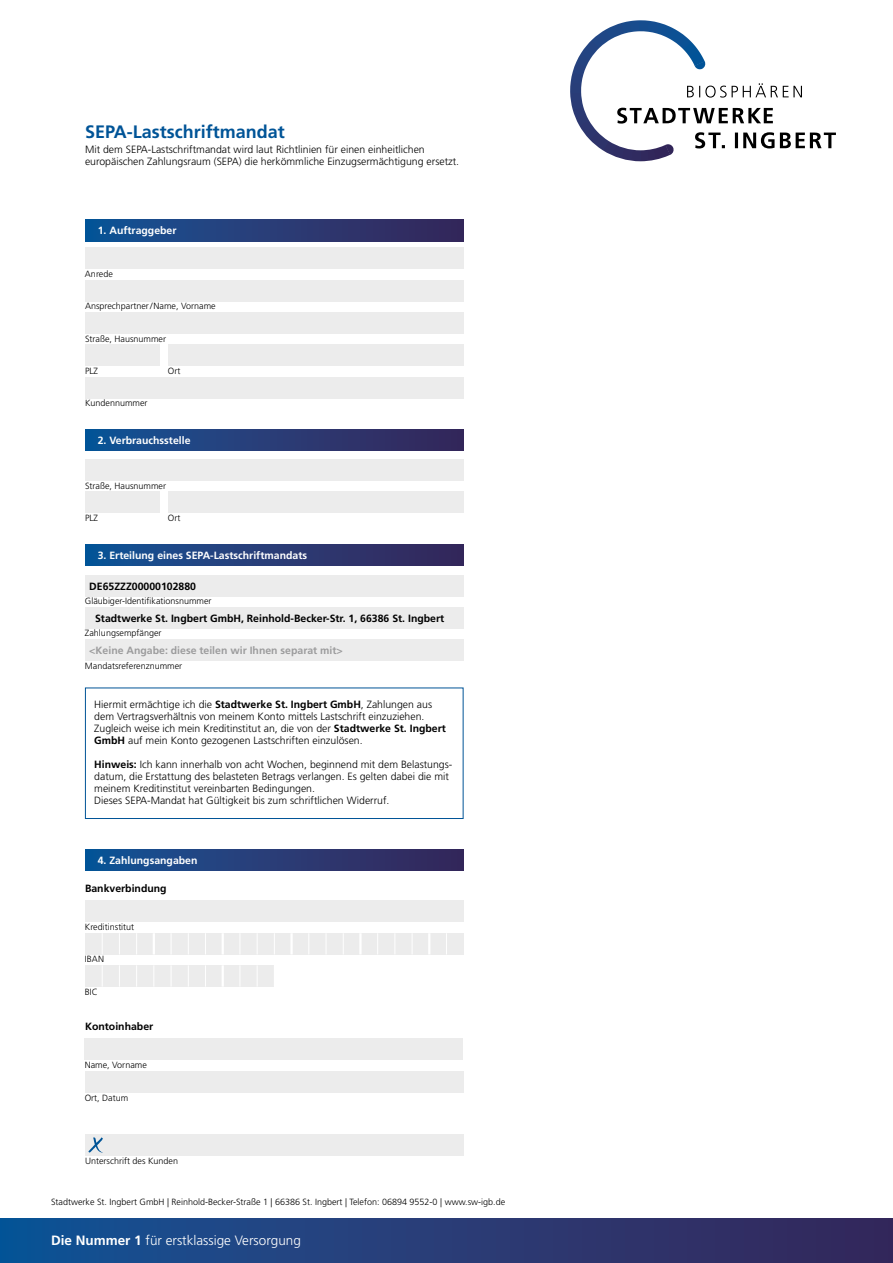
<style>
.page{position:relative;width:893px;height:1263px;background:#fff}
.page>*{position:absolute;margin:0;border:0;box-sizing:border-box;transform-origin:0 0}
.t1{font:700 18px "Frutiger LT Std";color:#005497}
.t2{font:300 13.5px "Frutiger LT Std";color:#fff}
.t3{font:300 10.5px/12px "Frutiger LT Std";color:#000}
.t4{font:700 10.5px "Frutiger LT Std";color:#000}
.t5{font:700 10.5px "Frutiger LT Std";color:#fff}
.t6{font:700 10.5px "Frutiger LT Std";color:#9c9c9d}
.t7{font:300 9px "Frutiger LT Std";color:#000}
.s1{font-weight:700}
</style>
<div class="page">
<div style="left:0;top:1218px;width:893px;height:45px;background:linear-gradient(to right,#125396,#392659)"></div>
<svg style="left:570px;top:20px;width:266px;height:141px"></svg>
<div style="left:85px;top:965px;width:188px;height:22px;background:#ececec"></div>
<div style="left:85px;top:933px;width:379px;height:21px;background:#ececec"></div>
<div style="left:85px;top:639px;width:378px;height:22px;background:#ececec"></div>
<div style="left:85px;top:575px;width:379px;height:21px;background:#ececec"></div>
<div style="left:85px;top:607px;width:379px;height:21px;background:#ececec"></div>
<div style="left:85px;top:687px;width:378px;height:132px;border:1px solid #005497"></div>
<div style="left:85px;top:280px;width:378px;height:21px;background:#ececec"></div>
<div style="left:85px;top:313px;width:378px;height:21px;background:#ececec"></div>
<div style="left:85px;top:345px;width:74px;height:21px;background:#ececec"></div>
<div style="left:168px;top:345px;width:295px;height:21px;background:#ececec"></div>
<div style="left:85px;top:377px;width:378px;height:21px;background:#ececec"></div>
<div style="left:85px;top:901px;width:379px;height:21px;background:#ececec"></div>
<div style="left:85px;top:1039px;width:378px;height:21px;background:#ececec"></div>
<div style="left:85px;top:1071px;width:378px;height:21px;background:#ececec"></div>
<div style="left:85px;top:1134px;width:378px;height:21px;background:#ececec"></div>
<svg style="left:88px;top:1137px;width:15px;height:15px"></svg>
<svg style="left:102px;top:934px;width:1px;height:20px"></svg>
<svg style="left:119px;top:933px;width:1px;height:21px"></svg>
<svg style="left:136px;top:933px;width:1px;height:21px"></svg>
<hr style="left:153px;top:933px;width:2px;height:21px;background:#fff">
<svg style="left:171px;top:934px;width:1px;height:20px"></svg>
<svg style="left:188px;top:933px;width:1px;height:21px"></svg>
<svg style="left:205px;top:933px;width:1px;height:21px"></svg>
<hr style="left:222px;top:933px;width:2px;height:21px;background:#fff">
<svg style="left:257px;top:934px;width:1px;height:20px"></svg>
<svg style="left:274px;top:933px;width:1px;height:21px"></svg>
<hr style="left:290px;top:933px;width:3px;height:21px;background:#fff">
<svg style="left:308px;top:934px;width:1px;height:20px"></svg>
<svg style="left:343px;top:934px;width:1px;height:20px"></svg>
<hr style="left:359px;top:933px;width:3px;height:21px;background:#fff">
<svg style="left:377px;top:933px;width:1px;height:21px"></svg>
<svg style="left:394px;top:934px;width:1px;height:20px"></svg>
<svg style="left:412px;top:934px;width:1px;height:20px"></svg>
<hr style="left:428px;top:933px;width:2px;height:21px;background:#fff">
<svg style="left:446px;top:933px;width:1px;height:21px"></svg>
<svg style="left:102px;top:966px;width:1px;height:20px"></svg>
<svg style="left:119px;top:965px;width:1px;height:22px"></svg>
<svg style="left:136px;top:966px;width:1px;height:20px"></svg>
<svg style="left:153px;top:966px;width:1px;height:20px"></svg>
<svg style="left:171px;top:966px;width:1px;height:20px"></svg>
<svg style="left:188px;top:966px;width:1px;height:20px"></svg>
<svg style="left:205px;top:965px;width:1px;height:22px"></svg>
<hr style="left:222px;top:965px;width:2px;height:22px;background:#fff">
<svg style="left:257px;top:966px;width:1px;height:20px"></svg>
<div style="left:85px;top:220px;width:378px;height:21px;background:linear-gradient(to right,#115497,#392659)"></div>
<div style="left:85px;top:544px;width:378px;height:22px;background:linear-gradient(to right,#115497,#392659)"></div>
<div style="left:85px;top:849px;width:378px;height:21px;background:linear-gradient(to right,#115497,#392659)"></div>
<div style="left:85px;top:248px;width:378px;height:21px;background:#ececec"></div>
<div style="left:85px;top:459px;width:378px;height:21px;background:#ececec"></div>
<div style="left:85px;top:491px;width:74px;height:22px;background:#ececec"></div>
<div style="left:168px;top:491px;width:295px;height:22px;background:#ececec"></div>
<div style="left:85px;top:429px;width:378px;height:22px;background:linear-gradient(to right,#115497,#392659)"></div>
<h1 class="t1" style="left:85px;top:121px;width:201px">SEPA-Lastschriftmandat</h1>
<p class="t3" style="left:85px;top:143px;width:376px">Mit dem SEPA-Lastschriftmandat wird laut Richtlinien für einen einheitlichen europäischen Zahlungsraum (SEPA) die herkömmliche Einzugsermächtigung ersetzt.</p>
<p class="t5" style="left:98px;top:225px;width:80px">1. Auftraggeber</p>
<p class="t7" style="left:85px;top:269px;width:29px">Anrede</p>
<p class="t7" style="left:85px;top:301px;width:132px">Ansprechpartner/Name, Vorname</p>
<p class="t7" style="left:85px;top:334px;width:83px">Straße, Hausnummer</p>
<p class="t7" style="left:85px;top:366px;width:14px">PLZ</p>
<p class="t7" style="left:168px;top:366px;width:14px">Ort</p>
<p class="t7" style="left:85px;top:398px;width:64px">Kundennummer</p>
<p class="t5" style="left:98px;top:434px;width:94px">2. Verbrauchsstelle</p>
<p class="t7" style="left:85px;top:480px;width:83px">Straße, Hausnummer</p>
<p class="t7" style="left:85px;top:512px;width:14px">PLZ</p>
<p class="t7" style="left:168px;top:512px;width:14px">Ort</p>
<p class="t5" style="left:98px;top:549px;width:211px">3. Erteilung eines SEPA-Lastschriftmandats</p>
<p class="t4" style="left:89px;top:580px;width:108px">DE65ZZZ00000102880</p>
<p class="t7" style="left:85px;top:596px;width:128px">Gläubiger-Identifikationsnummer</p>
<p class="t7" style="left:85px;top:628px;width:78px">Zahlungsempfänger</p>
<p class="t4" style="left:95px;top:612px;width:351px">Stadtwerke St. Ingbert GmbH, Reinhold-Becker-Str. 1, 66386 St. Ingbert</p>
<p class="t6" style="left:89px;top:644px;width:255px">&lt;Keine Angabe: diese teilen wir Ihnen separat mit&gt;</p>
<p class="t7" style="left:85px;top:660px;width:99px">Mandatsreferenznummer</p>
<p class="t3" style="left:94px;top:699px;width:353px">Hiermit ermächtige ich die <span class="s1">Stadtwerke St. Ingbert GmbH</span>, Zahlungen aus dem Vertragsverhältnis von meinem Konto mittels Lastschrift einzuziehen.<br>Zugleich weise ich mein Kreditinstitut an, die von der <span class="s1">Stadtwerke St. Ingbert GmbH</span> auf mein Konto gezogenen Lastschriften einzulösen.</p>
<p class="t3" style="left:94px;top:759px;width:360px"><span class="s1">Hinweis:</span> Ich kann innerhalb von acht Wochen, beginnend mit dem Belastungs&shy;datum, die Erstattung des belasteten Betrags verlangen. Es gelten dabei die mit meinem Kreditinstitut vereinbarten Bedingungen.<br>Dieses SEPA-Mandat hat Gültigkeit bis zum schriftlichen Widerruf.</p>
<p class="t5" style="left:98px;top:854px;width:101px">4. Zahlungsangaben</p>
<p class="t4" style="left:85px;top:882px;width:83px">Bankverbindung</p>
<p class="t7" style="left:85px;top:922px;width:51px">Kreditinstitut</p>
<p class="t7" style="left:85px;top:954px;width:21px">IBAN</p>
<p class="t7" style="left:85px;top:986px;width:15px">BIC</p>
<p class="t4" style="left:85px;top:1020px;width:70px">Kontoinhaber</p>
<p class="t7" style="left:85px;top:1060px;width:64px">Name, Vorname</p>
<p class="t7" style="left:85px;top:1092px;width:45px">Ort, Datum</p>
<p class="t7" style="left:85px;top:1155px;width:95px">Unterschrift des Kunden</p>
<p class="t7" style="left:51px;top:1197px;width:456px">Stadtwerke St. Ingbert GmbH | Reinhold-Becker-Straße 1 | 66386 St. Ingbert | Telefon: 06894 9552-0 | www.sw-igb.de</p>
<p class="t2" style="left:51px;top:1233px;width:251px"><span class="s1">Die Nummer 1</span> für erstklassige Versorgung</p>
</div>
